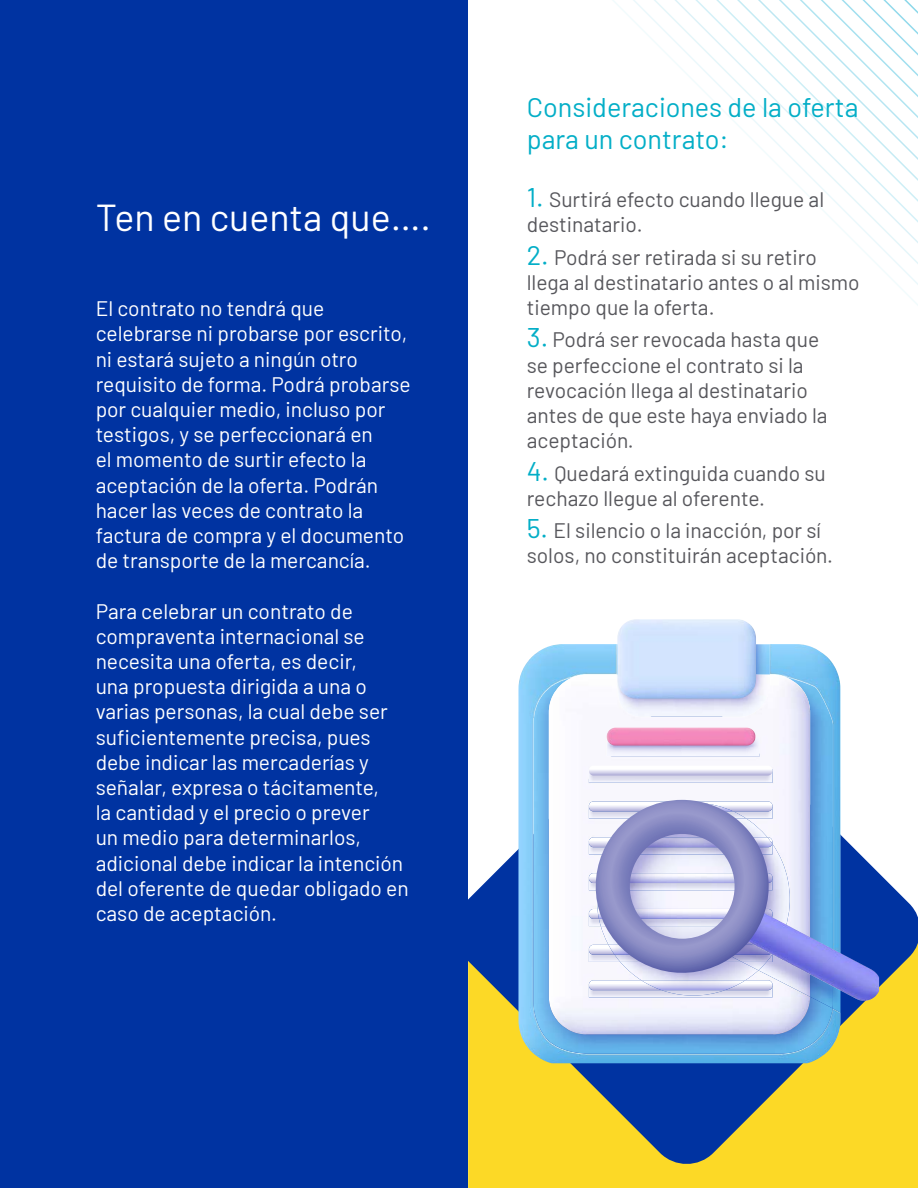
<style>
.page{position:relative;width:918px;height:1188px;background:#fff}
.page>*{position:absolute;margin:0;border:0;box-sizing:border-box;transform-origin:0 0}
.t1{font:37.5px "Barlow";color:#fff}
.t2{font:27px/32.4px "Barlow";color:#03aec7}
.t3{font:21px/25.2px "Barlow";color:#fff}
.t4{font:21px/25.2px "Barlow";color:#57575c}
.s1{font-size:27px;color:#03aec7}
</style>
<div class="page">
<svg style="left:613px;top:0;width:305px;height:305px"></svg>
<div style="left:468px;top:1168px;width:450px;height:20px;background:#fcd926"></div>
<svg style="left:468px;top:693px;width:450px;height:475px"></svg>
<img style="left:518px;top:644px;width:322px;height:419px">
<img style="left:534px;top:675px;width:299px;height:379px">
<img style="left:549px;top:675px;width:261px;height:360px">
<img style="left:607px;top:737px;width:153px;height:19px">
<img style="left:607px;top:728px;width:149px;height:18px">
<img style="left:617px;top:644px;width:153px;height:73px">
<img style="left:617px;top:619px;width:139px;height:80px">
<img style="left:589px;top:783px;width:184px;height:1px">
<img style="left:589px;top:776px;width:184px;height:7px">
<svg style="left:589px;top:766px;width:184px;height:10px"></svg>
<img style="left:589px;top:990px;width:142px;height:7px">
<img style="left:833px;top:1002px;width:7px;height:11px">
<img style="left:810px;top:1002px;width:23px;height:6px">
<img style="left:662px;top:990px;width:63px;height:6px">
<img style="left:781px;top:819px;width:9px;height:87px">
<img style="left:731px;top:906px;width:148px;height:96px">
<svg style="left:583px;top:800px;width:198px;height:190px"></svg>
<div style="left:1px;top:0;width:467px;height:1188px;background:#0033a1"></div>
<h1 class="t1" style="left:96px;top:191px;width:337px">Ten en cuenta que….</h1>
<p class="t3" style="left:96px;top:294px;width:317px">El contrato no tendrá que celebrarse ni probarse por escrito, ni estará sujeto a ningún otro requisito de forma. Podrá probarse por cualquier medio, incluso por testigos, y se perfeccionará en<br>el momento de surtir efecto la aceptación de la oferta. Podrán hacer las veces de contrato la factura de compra y el documento de transporte de la mercancía.</p>
<p class="t3" style="left:96px;top:597px;width:315px">Para celebrar un contrato de compraventa internacional se necesita una oferta, es decir,<br>una propuesta dirigida a una o varias personas, la cual debe ser suficientemente precisa, pues debe indicar las mercaderías y señalar, expresa o tácitamente,<br>la cantidad y el precio o prever<br>un medio para determinarlos, adicional debe indicar la intención del oferente de quedar obligado en caso de aceptación.</p>
<p class="t2" style="left:527px;top:89px;width:333px">Consideraciones de la oferta para un contrato:</p>
<p class="t4" style="left:527px;top:185px;width:299px"><span class="s1">1.</span> Surtirá efecto cuando llegue al destinatario.</p>
<p class="t4" style="left:527px;top:243px;width:334px"><span class="s1">2.</span> Podrá ser retirada si su retiro llega al destinatario antes o al mismo tiempo que la oferta.</p>
<p class="t4" style="left:527px;top:326px;width:302px"><span class="s1">3.</span> Podrá ser revocada hasta que se perfeccione el contrato si la revocación llega al destinatario antes de que este haya enviado la aceptación.</p>
<p class="t4" style="left:527px;top:459px;width:301px"><span class="s1">4.</span> Quedará extinguida cuando su rechazo llegue al oferente.</p>
<p class="t4" style="left:527px;top:516px;width:308px"><span class="s1">5.</span> El silencio o la inacción, por sí solos, no constituirán aceptación.</p>
</div>
